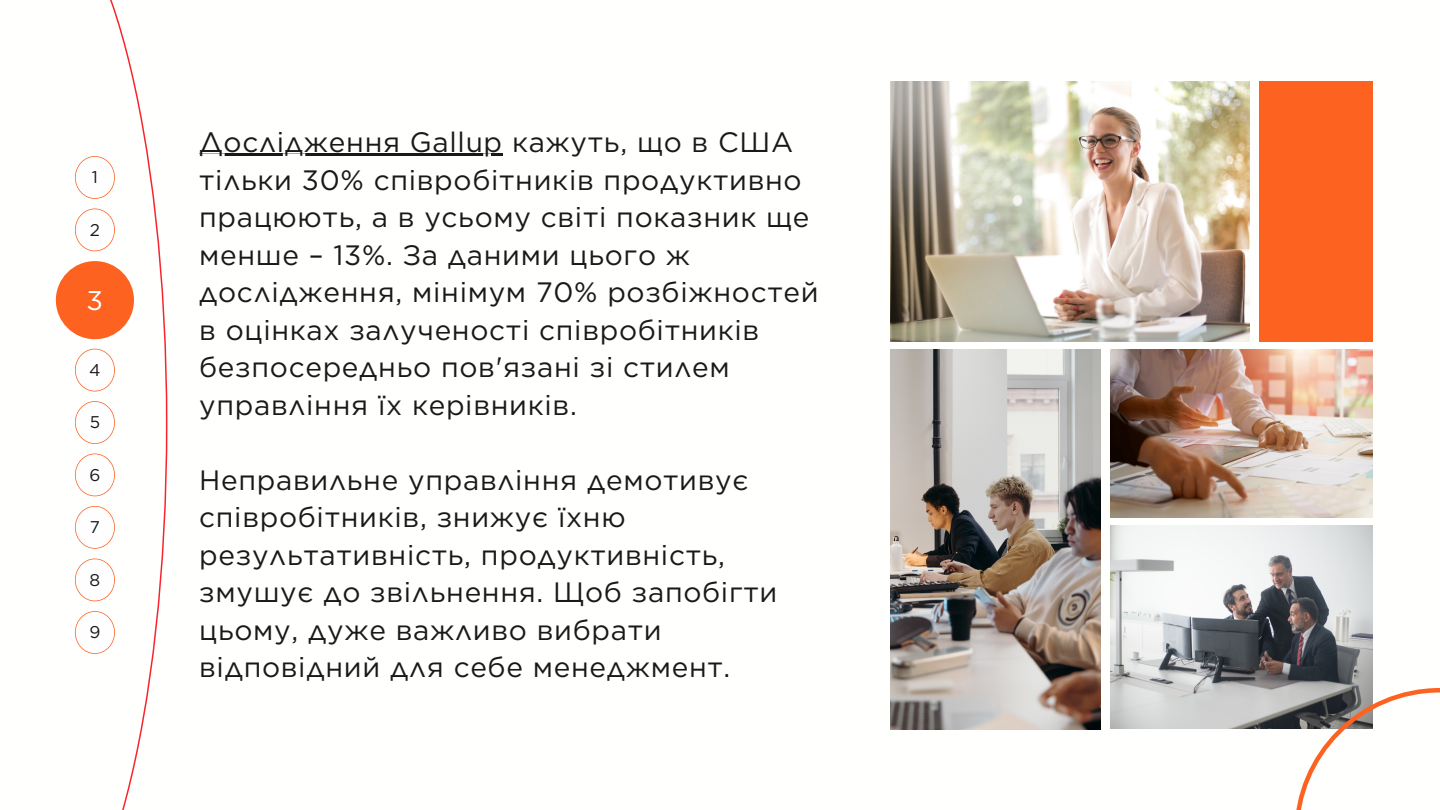
<style>
.page{position:relative;width:1440px;height:810px;background:#fff}
.page>*{position:absolute;margin:0;border:0;box-sizing:border-box;transform-origin:0 0}
.t1{font:28px/37.5px "Gotham";letter-spacing:.025em;color:#191919}
.t2{font:27px "Gotham";color:#fffefe}
.t3{font:17px "Gotham";color:#191919}
</style>
<div class="page">
<img style="left:891px;top:81px;width:358px;height:261px">
<svg style="left:55px;top:0;width:112px;height:810px"></svg>
<div style="left:56px;top:261px;width:78px;height:78px;background:#fd6220;border-radius:50%"></div>
<svg style="left:75px;top:349px;width:40px;height:42px"></svg>
<svg style="left:75px;top:156px;width:40px;height:43px"></svg>
<svg style="left:75px;top:401px;width:40px;height:43px"></svg>
<svg style="left:75px;top:209px;width:40px;height:42px"></svg>
<svg style="left:75px;top:506px;width:40px;height:43px"></svg>
<svg style="left:75px;top:454px;width:40px;height:42px"></svg>
<img style="left:891px;top:350px;width:209px;height:379px">
<div style="left:1259px;top:81px;width:114px;height:261px;background:#fd6220"></div>
<img style="left:1111px;top:350px;width:261px;height:168px">
<img style="left:1111px;top:526px;width:261px;height:203px">
<svg style="left:75px;top:559px;width:40px;height:42px"></svg>
<svg style="left:75px;top:611px;width:40px;height:43px"></svg>
<svg style="left:1294px;top:688px;width:146px;height:122px"></svg>
<hr style="left:199px;top:154px;width:304px;height:2px;background:#191919">
<p class="t3" style="left:92px;top:167px;width:8px">1</p>
<p class="t3" style="left:90px;top:219px;width:12px">2</p>
<p class="t2" style="left:87px;top:284px;width:18px">3</p>
<p class="t3" style="left:89px;top:359px;width:13px">4</p>
<p class="t3" style="left:90px;top:412px;width:12px">5</p>
<p class="t3" style="left:89px;top:464px;width:12px">6</p>
<p class="t3" style="left:90px;top:517px;width:12px">7</p>
<p class="t3" style="left:90px;top:569px;width:12px">8</p>
<p class="t3" style="left:89px;top:622px;width:12px">9</p>
<p class="t1" style="left:199px;top:123px;width:621px">Дослідження Gallup кажуть, що в США тільки 30% співробітників продуктивно працюють, а в усьому світі показник ще менше – 13%. За даними цього ж дослідження, мінімум 70% розбіжностей в оцінках залученості співробітників безпосередньо пов'язані зі стилем управління їх керівників.</p>
<p class="t1" style="left:199px;top:461px;width:580px">Неправильне управління демотивує співробітників, знижує їхню результативність, продуктивність, змушує до звільнення. Щоб запобігти цьому, дуже важливо вибрати відповідний для себе менеджмент.</p>
</div>
